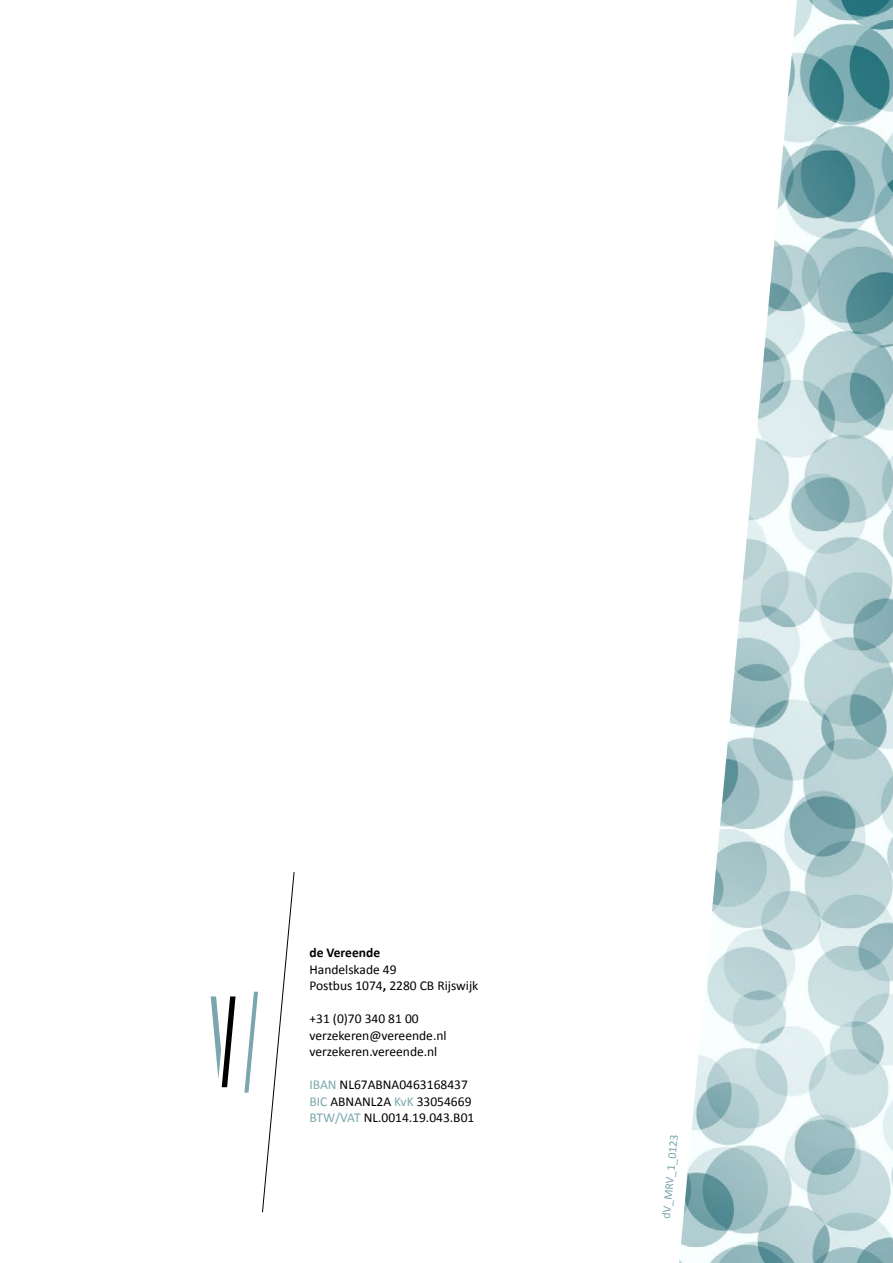
<style>
.page{position:relative;width:893px;height:1263px;background:#fff}
.page>*{position:absolute;margin:0;border:0;box-sizing:border-box;transform-origin:0 0}
.t1{font:13.5px/16.5px "Calibri";color:#000}
.t2{font:700 13.5px "Calibri";color:#000}
.t3{font:12px "Calibri";color:#7aa7ad}
.s1{font-weight:700}
.s2{color:#7aa7ad}
</style>
<div class="page">
<img style="left:679px;top:0;width:214px;height:1263px">
<svg style="left:244px;top:872px;width:51px;height:341px"></svg>
<svg style="left:211px;top:996px;width:25px;height:91px"></svg>
<p class="t2" style="left:309px;top:944px;width:72px">de Vereende</p>
<p class="t1" style="left:309px;top:961px;width:170px">Handelskade 49<br>Postbus 1074<span class="s1">,</span> 2280 CB Rijswijk</p>
<p class="t1" style="left:309px;top:1011px;width:139px">+31 (0)70 340 81 00 verzekeren@vereende.nl verzekeren.vereende.nl</p>
<p class="t1" style="left:309px;top:1077px;width:166px"><span class="s2">IBAN</span> NL67ABNA0463168437<br><span class="s2">BIC</span> ABNANL2A <span class="s2">KvK</span> 33054669<br><span class="s2">BTW/VAT</span> NL.0014.19.043.B01</p>
<p class="t3" style="left:658px;top:1218px;width:86px;rotate:-84deg">dV_MRV_1_0123</p>
</div>
